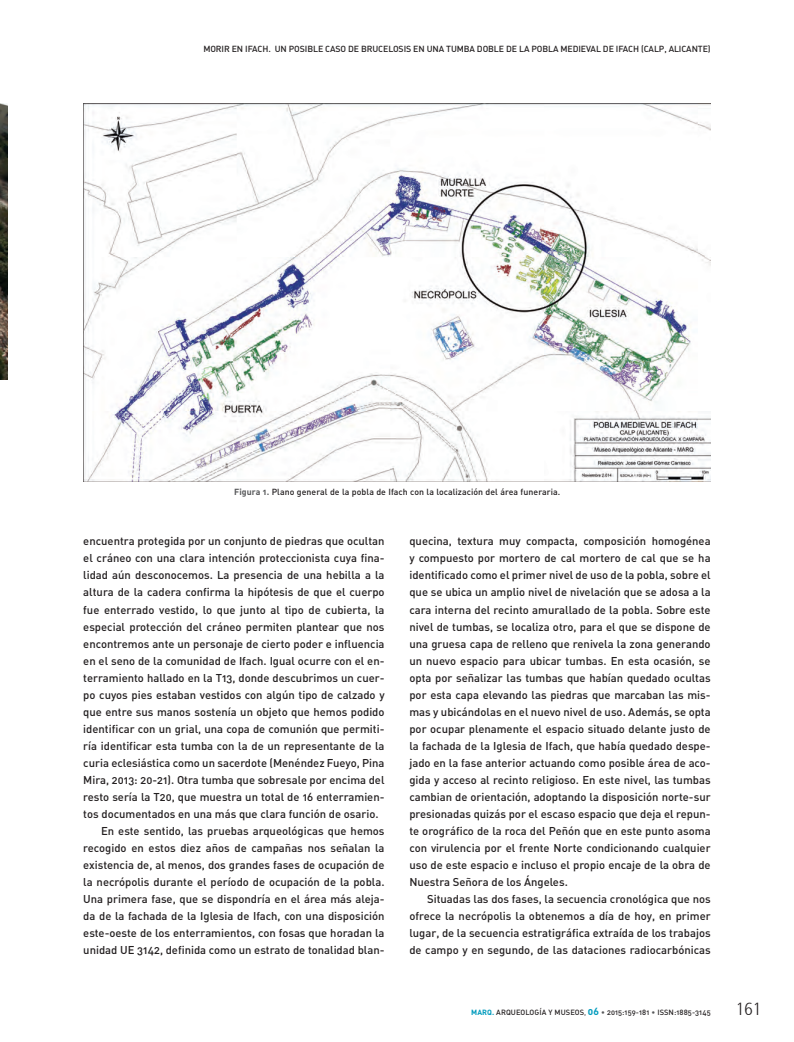
<style>
.page{position:relative;width:794px;height:1042px;background:#fff}
.page>*{position:absolute;margin:0;border:0;box-sizing:border-box;transform-origin:0 0}
.t1{font:300 condensed 17.5px "Frutiger 47";color:#231f20}
.t2{font:11.25px "DIN Medium Alternate";color:#231f20}
.t3{font:8.75px "DIN Medium Alternate";letter-spacing:-.01em;color:#231f20}
.t4{font:7.5px "DIN Medium Alternate";letter-spacing:.005em;color:#231f20}
.s1{font-family:"DIN Bold Alternate";color:#57585a}
.s2{font-family:"DIN Bold Alternate";color:#009bbd}
.s3{color:#57585a}
.s4{font-family:"DIN Bold Alternate";font-size:10px;color:#009bbd}
</style>
<div class="page">
<img style="left:0;top:103px;width:7px;height:276px">
<img style="left:83px;top:103px;width:627px;height:378px">
<p class="t3" style="left:203px;top:43px;width:509px">MORIR EN IFACH. UN POSIBLE CASO DE BRUCELOSIS EN UNA TUMBA DOBLE DE LA POBLA MEDIEVAL DE IFACH (CALP, ALICANTE)</p>
<p class="t3" style="left:234px;top:486px;width:328px"><span class="s1">Figura 1.</span> Plano general de la pobla de Ifach con la localización del área funeraria.</p>
<p class="t2" style="left:83px;top:534px;width:303px">encuentra protegida por un conjunto de piedras que ocultan</p>
<p class="t2" style="left:83px;top:551px;width:303px">el cráneo con una clara intención proteccionista cuya fina-</p>
<p class="t2" style="left:83px;top:568px;width:303px">lidad aún desconocemos. La presencia de una hebilla a la</p>
<p class="t2" style="left:83px;top:585px;width:303px">altura de la cadera confirma la hipótesis de que el cuerpo</p>
<p class="t2" style="left:83px;top:602px;width:303px">fue enterrado vestido, lo que junto al tipo de cubierta, la</p>
<p class="t2" style="left:83px;top:619px;width:303px">especial protección del cráneo permiten plantear que nos</p>
<p class="t2" style="left:83px;top:636px;width:303px">encontremos ante un personaje de cierto poder e influencia</p>
<p class="t2" style="left:83px;top:653px;width:303px">en el seno de la comunidad de Ifach. Igual ocurre con el en-</p>
<p class="t2" style="left:83px;top:670px;width:303px">terramiento hallado en la T13, donde descubrimos un cuer-</p>
<p class="t2" style="left:83px;top:687px;width:303px">po cuyos pies estaban vestidos con algún tipo de calzado y</p>
<p class="t2" style="left:83px;top:704px;width:303px">que entre sus manos sostenía un objeto que hemos podido</p>
<p class="t2" style="left:83px;top:721px;width:303px">identificar con un grial, una copa de comunión que permiti-</p>
<p class="t2" style="left:83px;top:738px;width:303px">ría identificar esta tumba con la de un representante de la</p>
<p class="t2" style="left:83px;top:755px;width:303px">curia eclesiástica como un sacerdote (Menéndez Fueyo, Pina</p>
<p class="t2" style="left:83px;top:772px;width:303px">Mira, 2013: 20-21). Otra tumba que sobresale por encima del</p>
<p class="t2" style="left:83px;top:789px;width:303px">resto sería la T20, que muestra un total de 16 enterramien-</p>
<p class="t2" style="left:83px;top:806px;width:297px">tos documentados en una más que clara función de osario.</p>
<p class="t2" style="left:101px;top:823px;width:285px">En este sentido, las pruebas arqueológicas que hemos</p>
<p class="t2" style="left:83px;top:840px;width:303px">recogido en estos diez años de campañas nos señalan la</p>
<p class="t2" style="left:83px;top:857px;width:303px">existencia de, al menos, dos grandes fases de ocupación de</p>
<p class="t2" style="left:83px;top:874px;width:303px">la necrópolis durante el período de ocupación de la pobla.</p>
<p class="t2" style="left:83px;top:891px;width:303px">Una primera fase, que se dispondría en el área más aleja-</p>
<p class="t2" style="left:83px;top:908px;width:303px">da de la fachada de la Iglesia de Ifach, con una disposición</p>
<p class="t2" style="left:83px;top:925px;width:303px">este-oeste de los enterramientos, con fosas que horadan la</p>
<p class="t2" style="left:83px;top:942px;width:303px">unidad UE 3142, definida como un estrato de tonalidad blan-</p>
<p class="t2" style="left:409px;top:534px;width:303px">quecina, textura muy compacta, composición homogénea</p>
<p class="t2" style="left:409px;top:551px;width:303px">y compuesto por mortero de cal mortero de cal que se ha</p>
<p class="t2" style="left:409px;top:568px;width:303px">identificado como el primer nivel de uso de la pobla, sobre el</p>
<p class="t2" style="left:409px;top:585px;width:303px">que se ubica un amplio nivel de nivelación que se adosa a la</p>
<p class="t2" style="left:409px;top:602px;width:303px">cara interna del recinto amurallado de la pobla. Sobre este</p>
<p class="t2" style="left:409px;top:619px;width:303px">nivel de tumbas, se localiza otro, para el que se dispone de</p>
<p class="t2" style="left:409px;top:636px;width:303px">una gruesa capa de relleno que renivela la zona generando</p>
<p class="t2" style="left:409px;top:653px;width:303px">un nuevo espacio para ubicar tumbas. En esta ocasión, se</p>
<p class="t2" style="left:409px;top:670px;width:303px">opta por señalizar las tumbas que habían quedado ocultas</p>
<p class="t2" style="left:409px;top:687px;width:303px">por esta capa elevando las piedras que marcaban las mis-</p>
<p class="t2" style="left:409px;top:704px;width:303px">mas y ubicándolas en el nuevo nivel de uso. Además, se opta</p>
<p class="t2" style="left:409px;top:721px;width:303px">por ocupar plenamente el espacio situado delante justo de</p>
<p class="t2" style="left:409px;top:738px;width:303px">la fachada de la Iglesia de Ifach, que había quedado despe-</p>
<p class="t2" style="left:409px;top:755px;width:303px">jado en la fase anterior actuando como posible área de aco-</p>
<p class="t2" style="left:409px;top:772px;width:303px">gida y acceso al recinto religioso. En este nivel, las tumbas</p>
<p class="t2" style="left:409px;top:789px;width:303px">cambian de orientación, adoptando la disposición norte-sur</p>
<p class="t2" style="left:409px;top:806px;width:303px">presionadas quizás por el escaso espacio que deja el repun-</p>
<p class="t2" style="left:409px;top:823px;width:303px">te orográfico de la roca del Peñón que en este punto asoma</p>
<p class="t2" style="left:409px;top:840px;width:303px">con virulencia por el frente Norte condicionando cualquier</p>
<p class="t2" style="left:409px;top:857px;width:303px">uso de este espacio e incluso el propio encaje de la obra de</p>
<p class="t2" style="left:409px;top:874px;width:160px">Nuestra Señora de los Ángeles.</p>
<p class="t2" style="left:427px;top:891px;width:285px">Situadas las dos fases, la secuencia cronológica que nos</p>
<p class="t2" style="left:409px;top:908px;width:303px">ofrece la necrópolis la obtenemos a día de hoy, en primer</p>
<p class="t2" style="left:409px;top:925px;width:303px">lugar, de la secuencia estratigráfica extraída de los trabajos</p>
<p class="t2" style="left:409px;top:942px;width:303px">de campo y en segundo, de las dataciones radiocarbónicas</p>
<p class="t4" style="left:471px;top:1007px;width:241px"><span class="s2">MARQ.</span> ARQUEOLOGÍA Y MUSEOS<span class="s3">,</span> <span class="s4">06</span> <span class="s3">•</span> 2015:159-181 <span class="s3">•</span> ISSN:1885-3145</p>
<p class="t1" style="left:736px;top:999px;width:27px">161</p>
</div>
